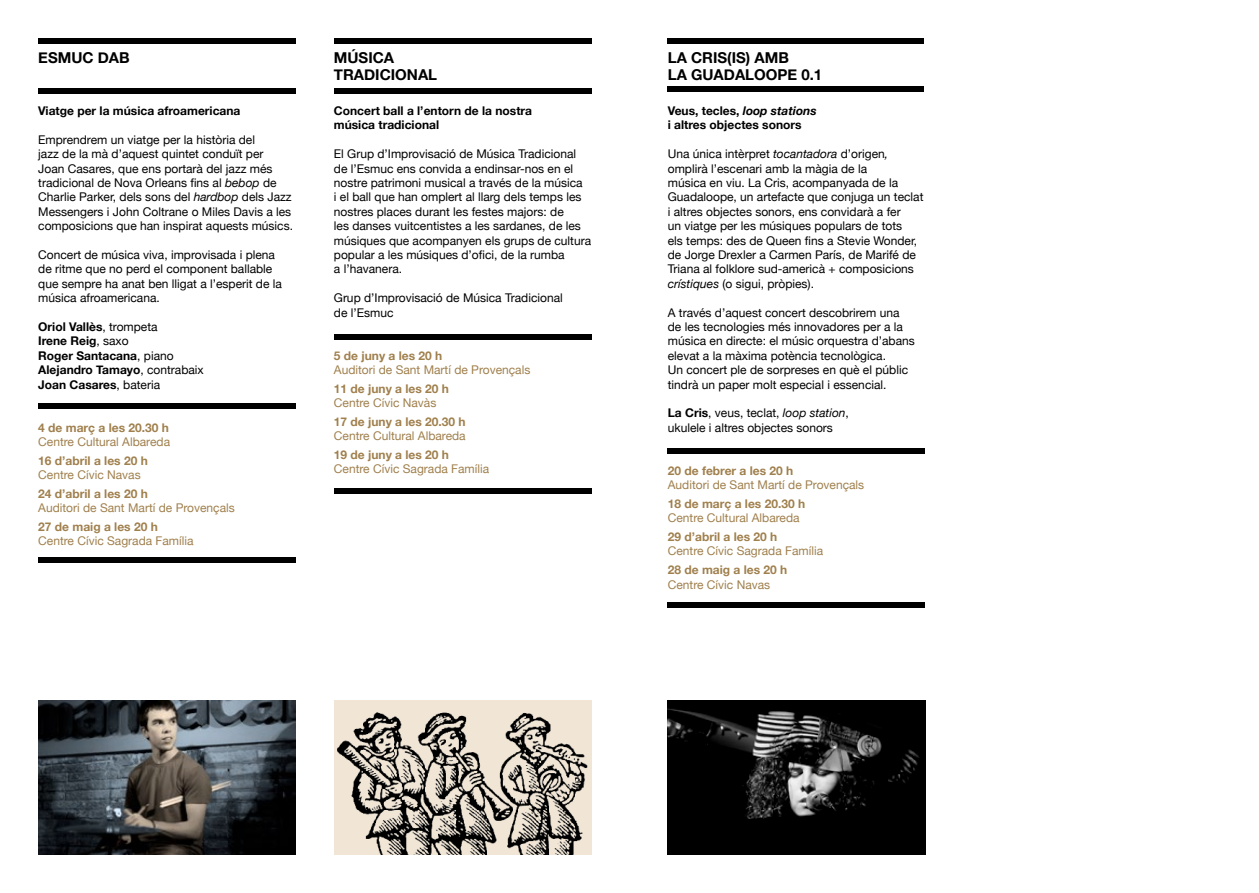
<style>
.page{position:relative;width:1259px;height:893px;background:#fff}
.page>*{position:absolute;margin:0;border:0;box-sizing:border-box;transform-origin:0 0}
.t1{font:700 15px/16.5px "Helvetica Neue";color:#000}
.t2{font:12px/14.4px "Helvetica Neue";color:#000}
.t3{font:12px "Helvetica Neue";color:#a0804d}
.t4{font:700 12px/14.4px "Helvetica Neue";color:#000}
.t5{font:700 12px "Helvetica Neue";color:#a0804d}
.s1{font-style:italic}
.s2{font-weight:400}
.s3{font-weight:700}
</style>
<div class="page">
<img style="left:38px;top:700px;width:258px;height:155px">
<div style="left:334px;top:700px;width:257px;height:155px;background:#f1e6d5"></div>
<img style="left:337px;top:712px;width:251px;height:143px">
<div style="left:38px;top:89px;width:258px;height:5px;background:#000"></div>
<div style="left:38px;top:38px;width:258px;height:6px;background:#000"></div>
<div style="left:334px;top:89px;width:257px;height:5px;background:#000"></div>
<div style="left:334px;top:38px;width:257px;height:6px;background:#000"></div>
<div style="left:668px;top:87px;width:256px;height:5px;background:#000"></div>
<div style="left:668px;top:38px;width:256px;height:6px;background:#000"></div>
<img style="left:668px;top:700px;width:257px;height:155px">
<div style="left:668px;top:449px;width:257px;height:5px;background:#000"></div>
<div style="left:668px;top:603px;width:257px;height:5px;background:#000"></div>
<div style="left:334px;top:334px;width:257px;height:5px;background:#000"></div>
<div style="left:334px;top:488px;width:257px;height:5px;background:#000"></div>
<div style="left:38px;top:403px;width:258px;height:5px;background:#000"></div>
<div style="left:38px;top:557px;width:258px;height:5px;background:#000"></div>
<p class="t1" style="left:38px;top:50px;width:91px">Esmuc Dab</p>
<p class="t4" style="left:38px;top:104px;width:204px">Viatge per la música afroamericana</p>
<p class="t2" style="left:38px;top:133px;width:256px">Emprendrem un viatge per la història del<br>jazz de la mà d’aquest quintet conduït per<br>Joan Casares, que ens portarà del jazz més tradicional de Nova Orleans fins al <span class="s1">bebop</span> de Charlie Parker, dels sons del <span class="s1">hardbop</span> dels Jazz Messengers i John Coltrane o Miles Davis a les composicions que han inspirat aquests músics.</p>
<p class="t2" style="left:38px;top:248px;width:245px">Concert de música viva, improvisada i plena de ritme que no perd el component ballable que sempre ha anat ben lligat a l’esperit de la música afroamericana.</p>
<p class="t4" style="left:38px;top:320px;width:167px">Oriol Vallès<span class="s2">, trompeta<br></span>Irene Reig<span class="s2">, saxo<br></span>Roger Santacana<span class="s2">, piano<br></span>Alejandro Tamayo<span class="s2">, contrabaix<br></span>Joan Casares<span class="s2">, bateria</span></p>
<p class="t5" style="left:38px;top:418px;width:132px">4 de març a les 20.30 h</p>
<p class="t3" style="left:38px;top:433px;width:133px">Centre Cultural Albareda</p>
<p class="t5" style="left:38px;top:451px;width:111px">16 d’abril a les 20 h</p>
<p class="t3" style="left:38px;top:466px;width:104px">Centre Cívic Navas</p>
<p class="t5" style="left:38px;top:484px;width:111px">24 d’abril a les 20 h</p>
<p class="t3" style="left:38px;top:499px;width:198px">Auditori de Sant Martí de Provençals</p>
<p class="t5" style="left:38px;top:517px;width:121px">27 de maig a les 20 h</p>
<p class="t3" style="left:38px;top:532px;width:157px">Centre Cívic Sagrada Família</p>
<p class="t1" style="left:334px;top:50px;width:24px">MÚSICA<br>TRADICIONAL</p>
<p class="t4" style="left:334px;top:104px;width:200px">Concert ball a l’entorn de la nostra música tradicional</p>
<p class="t2" style="left:334px;top:147px;width:259px">El Grup d’Improvisació de Música Tradicional de l’Esmuc ens convida a endinsar-nos en el nostre patrimoni musical a través de la música<br>i el ball que han omplert al llarg dels temps les nostres places durant les festes majors: de<br>les danses vuitcentistes a les sardanes, de les músiques que acompanyen els grups de cultura popular a les músiques d’ofici, de la rumba<br>a l’havanera.</p>
<p class="t2" style="left:334px;top:291px;width:230px">Grup d’Improvisació de Música Tradicional de l’Esmuc</p>
<p class="t5" style="left:334px;top:346px;width:110px">5 de juny a les 20 h</p>
<p class="t3" style="left:334px;top:361px;width:198px">Auditori de Sant Martí de Provençals</p>
<p class="t5" style="left:334px;top:379px;width:117px">11 de juny a les 20 h</p>
<p class="t3" style="left:334px;top:394px;width:104px">Centre Cívic Navàs</p>
<p class="t5" style="left:334px;top:412px;width:133px">17 de juny a les 20.30 h</p>
<p class="t3" style="left:334px;top:427px;width:133px">Centre Cultural Albareda</p>
<p class="t5" style="left:334px;top:445px;width:117px">19 de juny a les 20 h</p>
<p class="t3" style="left:334px;top:460px;width:157px">Centre Cívic Sagrada Família</p>
<p class="t1" style="left:668px;top:50px;width:34px">LA CRIS</p>
<p class="t1" style="left:727px;top:50px;width:63px">(IS) AMB</p>
<p class="t1" style="left:668px;top:67px;width:35px">LA GUADALOOPE</p>
<p class="t1" style="left:801px;top:67px;width:22px">0.1</p>
<p class="t4" style="left:668px;top:104px;width:150px">Veus, tecles, <span class="s1">loop stations </span>i altres objectes sonors</p>
<p class="t2" style="left:668px;top:147px;width:257px">Una única intèrpret <span class="s1">tocantadora</span> d’origen<span class="s1">, </span>omplirà l’escenari amb la màgia de la<br>música en viu. La Cris, acompanyada de la Guadaloope, un artefacte que conjuga un teclat i altres objectes sonors, ens convidarà a fer<br>un viatge per les músiques populars de tots<br>els temps: des de Queen fins a Stevie Wonder, de Jorge Drexler a Carmen París, de Marifé de Triana al folklore sud-americà + composicions <span class="s1">crístiques</span> (o sigui, pròpies).</p>
<p class="t2" style="left:668px;top:306px;width:248px">A través d’aquest concert descobrirem una de les tecnologies més innovadores per a la música en directe: el músic orquestra d’abans elevat a la màxima potència tecnològica.<br>Un concert ple de sorpreses en què el públic tindrà un paper molt especial i essencial.</p>
<p class="t2" style="left:668px;top:407px;width:183px"><span class="s3">La Cris</span>, veus, teclat, <span class="s1">loop station</span>, ukulele i altres objectes sonors</p>
<p class="t5" style="left:668px;top:461px;width:127px">20 de febrer a les 20 h</p>
<p class="t3" style="left:668px;top:476px;width:198px">Auditori de Sant Martí de Provençals</p>
<p class="t5" style="left:668px;top:494px;width:139px">18 de març a les 20.30 h</p>
<p class="t3" style="left:668px;top:509px;width:133px">Centre Cultural Albareda</p>
<p class="t5" style="left:668px;top:527px;width:111px">29 d’abril a les 20 h</p>
<p class="t3" style="left:668px;top:542px;width:157px">Centre Cívic Sagrada Família</p>
<p class="t5" style="left:668px;top:560px;width:121px">28 de maig a les 20 h</p>
<p class="t3" style="left:668px;top:576px;width:104px">Centre Cívic Navas</p>
</div>
